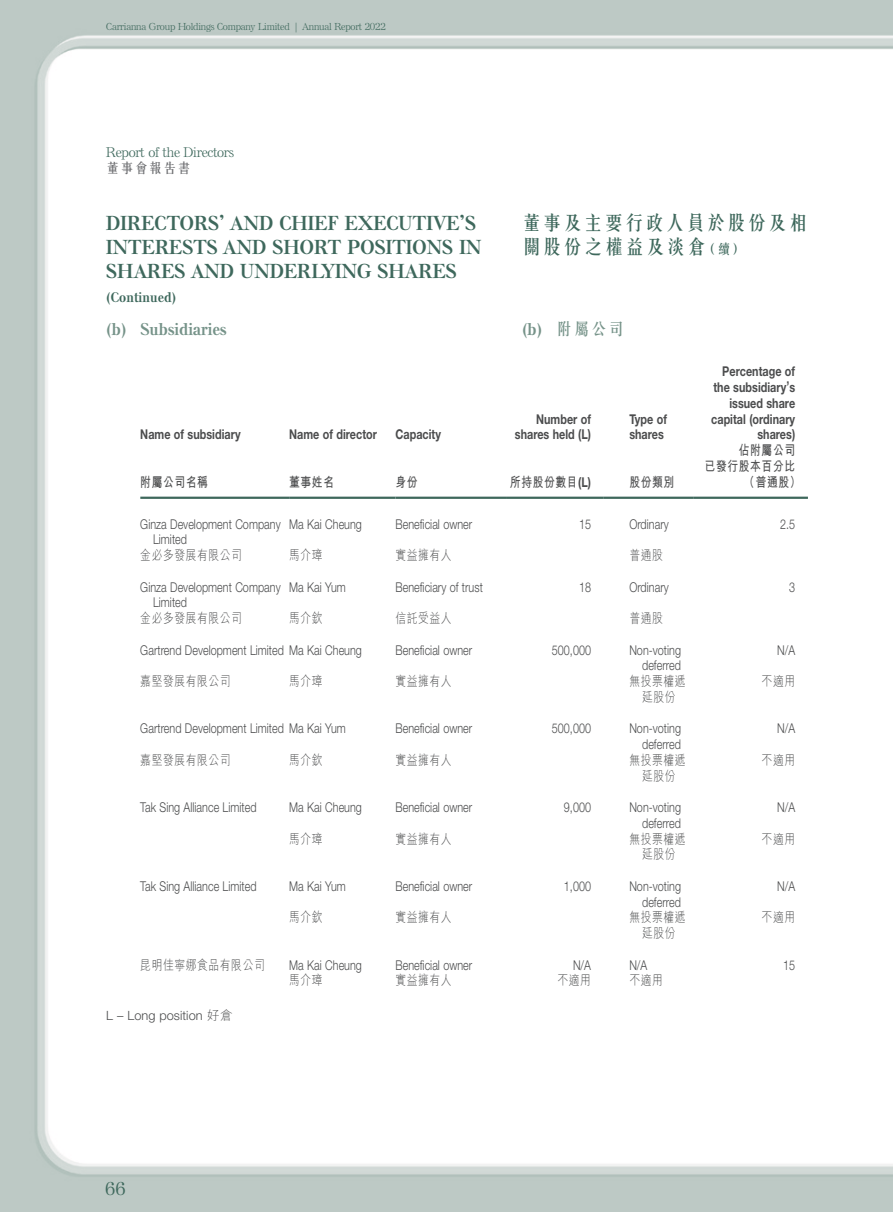
<style>
.page{position:relative;width:893px;height:1212px;background:#fff}
.page>*{position:absolute;margin:0;border:0;box-sizing:border-box;transform-origin:0 0}
.Heading_1{font:700 19.5px/24px "Else NPL Std";letter-spacing:.01em;color:#3e685c}
.C_Heading_1{font:500 19.5px/24px "C Song 3 HK";letter-spacing:.05em;color:#3e685c}
.t1{font:500 18px "Else NPL Std";color:#3e685c}
.Heading_3{font:700 16.5px "Else NPL Std";letter-spacing:.005em;color:#769389}
.C_Heading_3{font:500 16.5px "C Song 3 HK";color:#769389}
.Body_Text{font:300 13.5px/15.8px "Helvetica Neue LT Std";letter-spacing:.005em;color:#4b4c4d;text-align:right;scale:.8 1}
.Body_Text-2{font:300 13.5px/15.8px "M Hei HK";letter-spacing:.055em;color:#4b4c4d;text-align:center;scale:.8 1}
.Body_Text-3{font:700 13.5px/15.8px "Helvetica Neue LT Std";letter-spacing:.005em;color:#4b4c4d;text-align:right;scale:.8 1}
.Body_Text-4{font:700 13.5px "M Hei HK";letter-spacing:.055em;color:#4b4c4d;scale:.8 1}
.t2{font:300 13.5px "Else NPL Std";letter-spacing:-.02em;color:#3e685c}
.Heading_1-2{font:700 13.5px "Else NPL Std";letter-spacing:.01em;color:#3e685c}
.t3{font:500 13.5px "C Song 3 HK";letter-spacing:.055em;color:#6c6d70}
.Notes{font:300 12.75px "Helvetica Neue LT Std";letter-spacing:.005em;color:#4b4c4d}
.t4{font:300 9.75px "Else NPL Std";letter-spacing:-.02em;color:#3e685c}
.s1{font-size:13.5px}
.s2{font-family:"Else NPL Std";font-weight:700}
.s3{font-family:"Helvetica Neue LT Std"}
.s4{font-family:"M Hei HK"}
</style>
<div class="page">
<img style="left:0;top:0;width:893px;height:1212px">
<hr style="left:140px;top:497px;width:149px;height:2px;background:#3e685c">
<hr style="left:289px;top:497px;width:106px;height:2px;background:#3e685c">
<hr style="left:395px;top:497px;width:111px;height:2px;background:#3e685c">
<hr style="left:506px;top:497px;width:98px;height:2px;background:#3e685c">
<hr style="left:604px;top:497px;width:89px;height:2px;background:#3e685c">
<hr style="left:693px;top:497px;width:115px;height:2px;background:#3e685c">
<p class="t4" style="left:106px;top:21px;width:281px">Carrianna Group Holdings Company Limited | Annual Report 2022</p>
<p class="t2" style="left:106px;top:144px;width:129px">Report of the Directors</p>
<p class="t3" style="left:106px;top:161px;width:86px">董事會報告書</p>
<p class="Heading_1" style="left:106px;top:211px;width:376px">DIRECTORS’ AND CHIEF EXECUTIVE’S<br>INTERESTS AND SHORT POSITIONS IN<br>SHARES AND UNDERLYING SHARES</p>
<p class="Heading_1-2" style="left:106px;top:289px;width:71px">(Continued)</p>
<p class="Heading_3" style="left:106px;top:319px;width:122px">(b) Subsidiaries</p>
<p class="C_Heading_1" style="left:522px;top:211px;width:287px">董事及主要行政人員於股份及相關股份之權益及淡倉<span class="s1">（續）</span></p>
<p class="C_Heading_3" style="left:522px;top:321px;width:104px"><span class="s2">(b)</span> 附屬公司</p>
<p class="Body_Text-3" style="left:140px;top:426px;width:127px">Name of subsidiary</p>
<p class="Body_Text-3" style="left:289px;top:426px;width:111px">Name of director</p>
<p class="Body_Text-3" style="left:395px;top:426px;width:59px">Capacity</p>
<p class="Body_Text-3" style="left:536px;top:410px;width:70px">Number of</p>
<p class="Body_Text-3" style="left:515px;top:426px;width:97px">shares held (L)</p>
<p class="Body_Text-3" style="left:629px;top:410px;width:49px">Type of</p>
<p class="Body_Text-3" style="left:629px;top:426px;width:45px">shares</p>
<p class="Body_Text-4" style="left:140px;top:472px;width:86px">附屬公司名稱</p>
<p class="Body_Text-4" style="left:289px;top:472px;width:58px">董事姓名</p>
<p class="Body_Text-4" style="left:395px;top:472px;width:29px">身份</p>
<p class="Body_Text-4" style="left:510px;top:472px;width:103px">所持股份數目<span class="s3">(L)</span></p>
<p class="Body_Text-4" style="left:629px;top:472px;width:58px">股份類別</p>
<p class="Body_Text-3" style="left:722px;top:363px;width:93px">Percentage of</p>
<p class="Body_Text-3" style="left:711px;top:379px;width:106px">the subsidiary’s issued share capital (ordinary shares)</p>
<p class="Body_Text-4" style="left:739px;top:440px;width:72px">佔附屬公司</p>
<p class="Body_Text-4" style="left:705px;top:456px;width:115px">已發行股本百分比</p>
<p class="Body_Text-4" style="left:744px;top:472px;width:73px">（普通股）</p>
<p class="Body_Text" style="left:153px;top:516px;width:161px;text-align:left;text-indent:-13px">Ginza Development Company<br>Limited</p>
<p class="Body_Text" style="left:289px;top:516px;width:93px">Ma Kai Cheung</p>
<p class="Body_Text" style="left:395px;top:516px;width:98px">Beneficial owner</p>
<p class="Body_Text" style="left:579px;top:516px;width:17px">15</p>
<p class="Body_Text" style="left:629px;top:516px;width:51px">Ordinary</p>
<p class="Body_Text" style="left:780px;top:516px;width:20px">2.5</p>
<p class="Body_Text-2" style="left:140px;top:547px;width:129px">金必多發展有限公司</p>
<p class="Body_Text-2" style="left:289px;top:547px;width:43px">馬介璋</p>
<p class="Body_Text-2" style="left:395px;top:547px;width:72px">實益擁有人</p>
<p class="Body_Text-2" style="left:629px;top:547px;width:43px">普通股</p>
<p class="Body_Text" style="left:153px;top:579px;width:161px;text-align:left;text-indent:-13px">Ginza Development Company<br>Limited</p>
<p class="Body_Text" style="left:289px;top:579px;width:72px">Ma Kai Yum</p>
<p class="Body_Text" style="left:395px;top:579px;width:111px">Beneficiary of trust</p>
<p class="Body_Text" style="left:579px;top:579px;width:17px">18</p>
<p class="Body_Text" style="left:629px;top:579px;width:51px">Ordinary</p>
<p class="Body_Text" style="left:789px;top:579px;width:9px">3</p>
<p class="Body_Text-2" style="left:140px;top:610px;width:129px">金必多發展有限公司</p>
<p class="Body_Text-2" style="left:289px;top:610px;width:43px">馬介欽</p>
<p class="Body_Text-2" style="left:395px;top:610px;width:72px">信託受益人</p>
<p class="Body_Text-2" style="left:629px;top:610px;width:43px">普通股</p>
<p class="Body_Text" style="left:140px;top:642px;width:279px">Gartrend Development Limited Ma Kai Cheung</p>
<p class="Body_Text" style="left:395px;top:642px;width:98px">Beneficial owner</p>
<p class="Body_Text" style="left:552px;top:642px;width:51px">500,000</p>
<p class="Body_Text" style="left:629px;top:642px;width:66px">Non-voting deferred</p>
<p class="Body_Text" style="left:777px;top:642px;width:24px">N/A</p>
<p class="Body_Text-2" style="left:140px;top:673px;width:115px">嘉堅發展有限公司</p>
<p class="Body_Text-2" style="left:289px;top:673px;width:43px">馬介璋</p>
<p class="Body_Text-2" style="left:395px;top:673px;width:72px">實益擁有人</p>
<p class="Body_Text-2" style="left:629px;top:673px;width:72px">無投票權遞延股份</p>
<p class="Body_Text-2" style="left:762px;top:673px;width:43px">不適用</p>
<p class="Body_Text" style="left:140px;top:720px;width:258px">Gartrend Development Limited Ma Kai Yum</p>
<p class="Body_Text" style="left:395px;top:720px;width:98px">Beneficial owner</p>
<p class="Body_Text" style="left:552px;top:720px;width:51px">500,000</p>
<p class="Body_Text" style="left:629px;top:720px;width:66px">Non-voting deferred</p>
<p class="Body_Text" style="left:777px;top:720px;width:24px">N/A</p>
<p class="Body_Text-2" style="left:140px;top:752px;width:115px">嘉堅發展有限公司</p>
<p class="Body_Text-2" style="left:289px;top:752px;width:43px">馬介欽</p>
<p class="Body_Text-2" style="left:395px;top:752px;width:72px">實益擁有人</p>
<p class="Body_Text-2" style="left:629px;top:752px;width:72px">無投票權遞延股份</p>
<p class="Body_Text-2" style="left:762px;top:752px;width:43px">不適用</p>
<p class="Body_Text" style="left:140px;top:799px;width:147px">Tak Sing Alliance Limited</p>
<p class="Body_Text" style="left:289px;top:799px;width:93px">Ma Kai Cheung</p>
<p class="Body_Text" style="left:395px;top:799px;width:98px">Beneficial owner</p>
<p class="Body_Text" style="left:564px;top:799px;width:35px">9,000</p>
<p class="Body_Text" style="left:629px;top:799px;width:66px">Non-voting deferred</p>
<p class="Body_Text" style="left:777px;top:799px;width:24px">N/A</p>
<p class="Body_Text-2" style="left:289px;top:831px;width:43px">馬介璋</p>
<p class="Body_Text-2" style="left:395px;top:831px;width:72px">實益擁有人</p>
<p class="Body_Text-2" style="left:629px;top:831px;width:72px">無投票權遞延股份</p>
<p class="Body_Text-2" style="left:762px;top:831px;width:43px">不適用</p>
<p class="Body_Text" style="left:140px;top:878px;width:147px">Tak Sing Alliance Limited</p>
<p class="Body_Text" style="left:289px;top:878px;width:72px">Ma Kai Yum</p>
<p class="Body_Text" style="left:395px;top:878px;width:98px">Beneficial owner</p>
<p class="Body_Text" style="left:564px;top:878px;width:35px">1,000</p>
<p class="Body_Text" style="left:629px;top:878px;width:66px">Non-voting deferred</p>
<p class="Body_Text" style="left:777px;top:878px;width:24px">N/A</p>
<p class="Body_Text-2" style="left:289px;top:909px;width:43px">馬介欽</p>
<p class="Body_Text-2" style="left:395px;top:909px;width:72px">實益擁有人</p>
<p class="Body_Text-2" style="left:629px;top:909px;width:72px">無投票權遞延股份</p>
<p class="Body_Text-2" style="left:762px;top:909px;width:43px">不適用</p>
<p class="Body_Text-2" style="left:140px;top:957px;width:157px">昆明佳寧娜食品有限公司</p>
<p class="Body_Text" style="left:289px;top:957px;width:93px">Ma Kai Cheung</p>
<p class="Body_Text" style="left:395px;top:957px;width:98px">Beneficial owner</p>
<p class="Body_Text" style="left:573px;top:957px;width:24px">N/A</p>
<p class="Body_Text" style="left:629px;top:957px;width:24px">N/A</p>
<p class="Body_Text" style="left:783px;top:957px;width:17px">15</p>
<p class="Body_Text-2" style="left:289px;top:972px;width:43px">馬介璋</p>
<p class="Body_Text-2" style="left:395px;top:972px;width:72px">實益擁有人</p>
<p class="Body_Text-2" style="left:557px;top:972px;width:43px">不適用</p>
<p class="Body_Text-2" style="left:629px;top:972px;width:43px">不適用</p>
<p class="Notes" style="left:106px;top:1007px;width:128px">L – Long position <span class="s4">好倉</span></p>
<h2 class="t1" style="left:105px;top:1178px;width:22px">66</h2>
</div>
